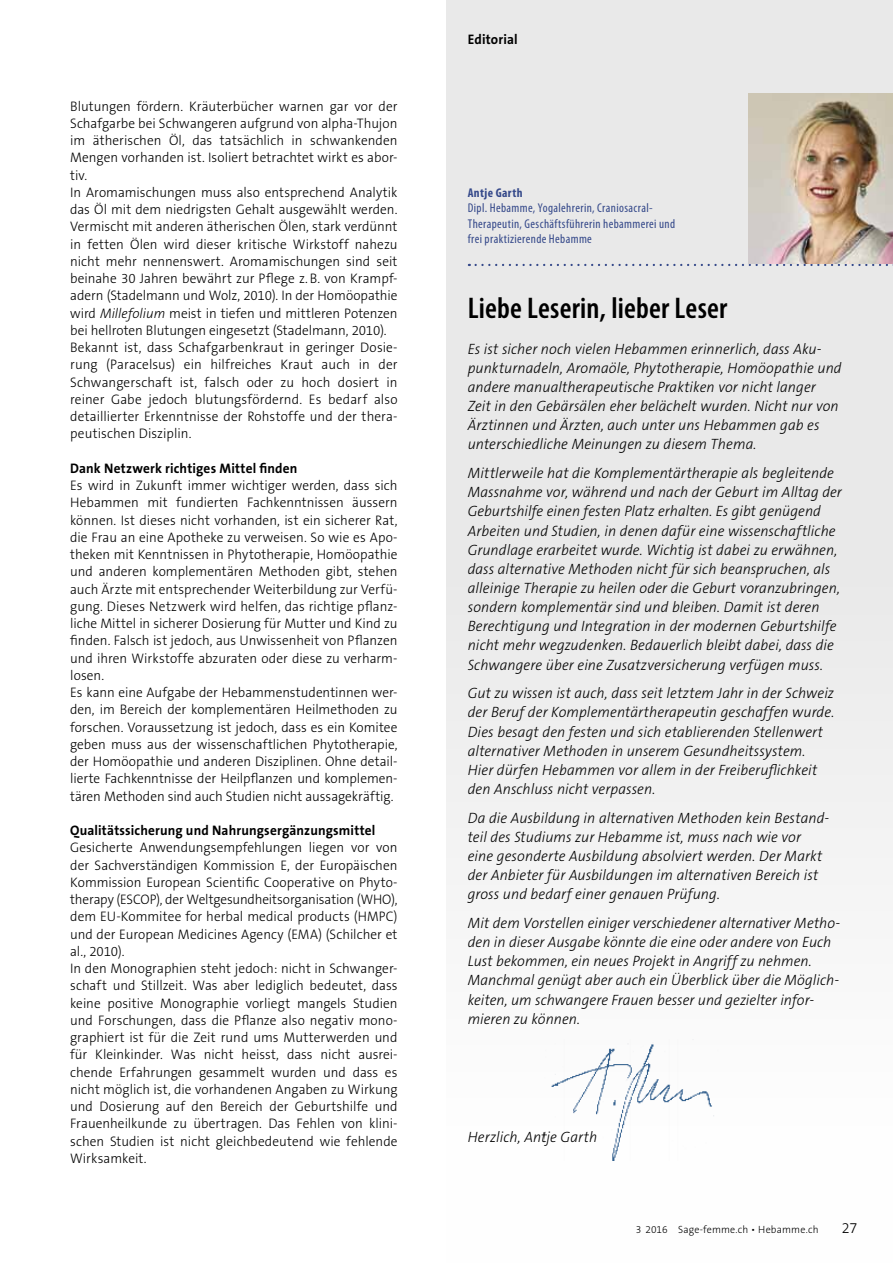
<style>
.page{position:relative;width:893px;height:1263px;background:#fff}
.page>*{position:absolute;margin:0;border:0;box-sizing:border-box;transform-origin:0 0}
.t1{font:600 condensed 30px "Myriad Pro";letter-spacing:.005em;color:#000}
.t2{font:italic 300 15px/19.2px "The Sans B3";letter-spacing:.005em;color:#000;scale:.96 1}
.t3{font:300 15px "The Sans B3";color:#000;scale:.96 1}
.t4{font:300 13.8px/17.2px "The Sans B3";color:#000;scale:.96 1}
.t5{font:700 13.8px "The Sans B7";letter-spacing:.015em;color:#000;scale:.96 1}
.t6{font:condensed 12.75px/15.6px "Myriad Pro";letter-spacing:.03em;color:#35498a}
.t7{font:700 condensed 12.75px "Myriad Pro";letter-spacing:.03em;color:#35498a}
.t8{font:300 10.5px "The Sans B3";letter-spacing:.015em;color:#000;scale:.96 1}
.s1{font-style:italic}
</style>
<div class="page">
<div style="left:446px;top:0;width:447px;height:1263px;background:linear-gradient(to bottom,#e3e3e3,#fcfcfc)"></div>
<svg style="left:476px;top:264px;width:417px;height:2px"></svg>
<img style="left:544px;top:1040px;width:192px;height:120px">
<img style="left:748px;top:94px;width:145px;height:170px">
<p class="t4" style="left:70px;top:98px;width:343px">Blutungen fördern. Kräuterbücher warnen gar vor der Schafgarbe bei Schwangeren aufgrund von alpha-Thujon im ätherischen Öl, das tatsächlich in schwankenden Mengen vorhanden ist. Isoliert betrachtet wirkt es abor&shy;tiv.<br>In Aromamischungen muss also entsprechend Analytik das Öl mit dem niedrigsten Gehalt ausgewählt werden.<br>Vermischt mit anderen ätherischen Ölen, stark verdünnt in fetten Ölen wird dieser kritische Wirkstoff nahezu nicht mehr nennenswert. Aromamischungen sind seit beinahe 30 Jahren bewährt zur Pflege z. B. von Krampf&shy;adern (Stadelmann und Wolz, 2010). In der Homöopathie wird <span class="s1">Millefolium</span> meist in tiefen und mittleren Potenzen bei hellroten Blutungen eingesetzt (Stadelmann, 2010).<br>Bekannt ist, dass Schafgarbenkraut in geringer Dosie&shy;rung (Paracelsus) ein hilfreiches Kraut auch in der Schwangerschaft ist, falsch oder zu hoch dosiert in reiner Gabe jedoch blutungsfördernd. Es bedarf also detaillierter Erkenntnisse der Rohstoffe und der thera&shy;peutischen Disziplin.</p>
<p class="t5" style="left:70px;top:461px;width:238px">Dank Netzwerk richtiges Mittel finden</p>
<p class="t4" style="left:70px;top:477px;width:343px">Es wird in Zukunft immer wichtiger werden, dass sich Hebammen mit fundierten Fachkenntnissen äussern können. Ist dieses nicht vorhanden, ist ein sicherer Rat, die Frau an eine Apotheke zu verweisen. So wie es Apo&shy;theken mit Kenntnissen in Phytotherapie, Homöopathie und anderen komplementären Methoden gibt, stehen auch Ärzte mit entsprechender Weiterbildung zur Verfü&shy;gung. Dieses Netzwerk wird helfen, das richtige pflanz&shy;liche Mittel in sicherer Dosierung für Mutter und Kind zu finden. Falsch ist jedoch, aus Unwissenheit von Pflanzen und ihren Wirkstoffe abzuraten oder diese zu verharm&shy;losen.<br>Es kann eine Aufgabe der Hebammenstudentinnen wer&shy;den, im Bereich der komplementären Heilmethoden zu forschen. Voraussetzung ist jedoch, dass es ein Komitee geben muss aus der wissenschaftlichen Phytotherapie, der Homöopathie und anderen Disziplinen. Ohne detail&shy;lierte Fachkenntnisse der Heilpflanzen und komplemen&shy;tären Methoden sind auch Studien nicht aussagekräftig.</p>
<p class="t5" style="left:70px;top:823px;width:320px">Qualitätssicherung und Nahrungsergänzungsmittel</p>
<p class="t4" style="left:70px;top:839px;width:343px">Gesicherte Anwendungsempfehlungen liegen vor von der Sachverständigen Kommission E, der Europäischen Kommission European Scientific Cooperative on Phyto&shy;therapy (ESCOP), der Weltgesundheitsorganisation (WHO), dem EU-Kommitee for herbal medical products (HMPC) und der European Medicines Agency (EMA) (Schilcher et al., 2010).<br>In den Monographien steht jedoch: nicht in Schwanger&shy;schaft und Stillzeit. Was aber lediglich bedeutet, dass keine positive Monographie vorliegt mangels Studien und Forschungen, dass die Pflanze also negativ mono&shy;graphiert ist für die Zeit rund ums Mutterwerden und für Kleinkinder. Was nicht heisst, dass nicht ausrei&shy;chende Erfahrungen gesammelt wurden und dass es nicht möglich ist, die vorhandenen Angaben zu Wirkung und Dosierung auf den Bereich der Geburtshilfe und Frauenheilkunde zu übertragen. Das Fehlen von klini&shy;schen Studien ist nicht gleichbedeutend wie fehlende Wirksamkeit.</p>
<p class="t5" style="left:468px;top:32px;width:53px">Editorial</p>
<p class="t7" style="left:468px;top:185px;width:56px">Antje Garth</p>
<p class="t6" style="left:468px;top:200px;width:209px">Dipl. Hebamme, Yogalehrerin, Craniosacral-<br>Therapeutin, Geschäftsführerin hebammerei und frei praktizierende Hebamme</p>
<h1 class="t1" style="left:468px;top:291px;width:261px">Liebe Leserin, lieber Leser</h1>
<p class="t2" style="left:468px;top:340px;width:391px">Es ist sicher noch vielen Hebammen erinnerlich, dass Aku&shy;punkturnadeln, Aromaöle, Phytotherapie, Homöopathie und andere manualtherapeutische Praktiken vor nicht langer Zeit in den Gebärsälen eher belächelt wurden. Nicht nur von Ärztinnen und Ärzten, auch unter uns Hebammen gab es unterschiedliche Meinungen zu diesem Thema.</p>
<p class="t2" style="left:468px;top:464px;width:391px">Mittlerweile hat die Komplementärtherapie als begleitende Massnahme vor, während und nach der Geburt im Alltag der Geburtshilfe einen festen Platz erhalten. Es gibt genügend Arbeiten und Studien, in denen dafür eine wissenschaftliche Grundlage erarbeitet wurde. Wichtig ist dabei zu erwähnen, dass alternative Methoden nicht für sich beanspruchen, als alleinige Therapie zu heilen oder die Geburt voranzubringen, sondern komplementär sind und bleiben. Damit ist deren Berechtigung und Integration in der modernen Geburtshilfe nicht mehr wegzudenken. Bedauerlich bleibt dabei, dass die Schwangere über eine Zusatzversicherung verfügen muss.</p>
<p class="t2" style="left:468px;top:684px;width:383px">Gut zu wissen ist auch, dass seit letztem Jahr in der Schweiz der Beruf der Komplementärtherapeutin geschaffen wurde.<br>Dies besagt den festen und sich etablierenden Stellenwert alternativer Methoden in unserem Gesundheitssystem.<br>Hier dürfen Hebammen vor allem in der Freiberuflichkeit den Anschluss nicht verpassen.</p>
<p class="t2" style="left:468px;top:809px;width:378px">Da die Ausbildung in alternativen Methoden kein Bestand&shy;teil des Studiums zur Hebamme ist, muss nach wie vor eine gesonderte Ausbildung absolviert werden. Der Markt der Anbieter für Ausbildungen im alternativen Bereich ist gross und bedarf einer genauen Prüfung.</p>
<p class="t2" style="left:468px;top:914px;width:389px">Mit dem Vorstellen einiger verschiedener alternativer Metho&shy;den in dieser Ausgabe könnte die eine oder andere von Euch Lust bekommen, ein neues Projekt in Angriff zu nehmen.<br>Manchmal genügt aber auch ein Überblick über die Möglich&shy;keiten, um schwangere Frauen besser und gezielter infor&shy;mieren zu können.</p>
<p class="t2" style="left:468px;top:1127px;width:136px">Herzlich, Antje Garth</p>
<p class="t8" style="left:636px;top:1224px;width:192px">3 2016 Sage-femme.ch • Hebamme.ch</p>
<p class="t3" style="left:842px;top:1220px;width:18px">27</p>
</div>
